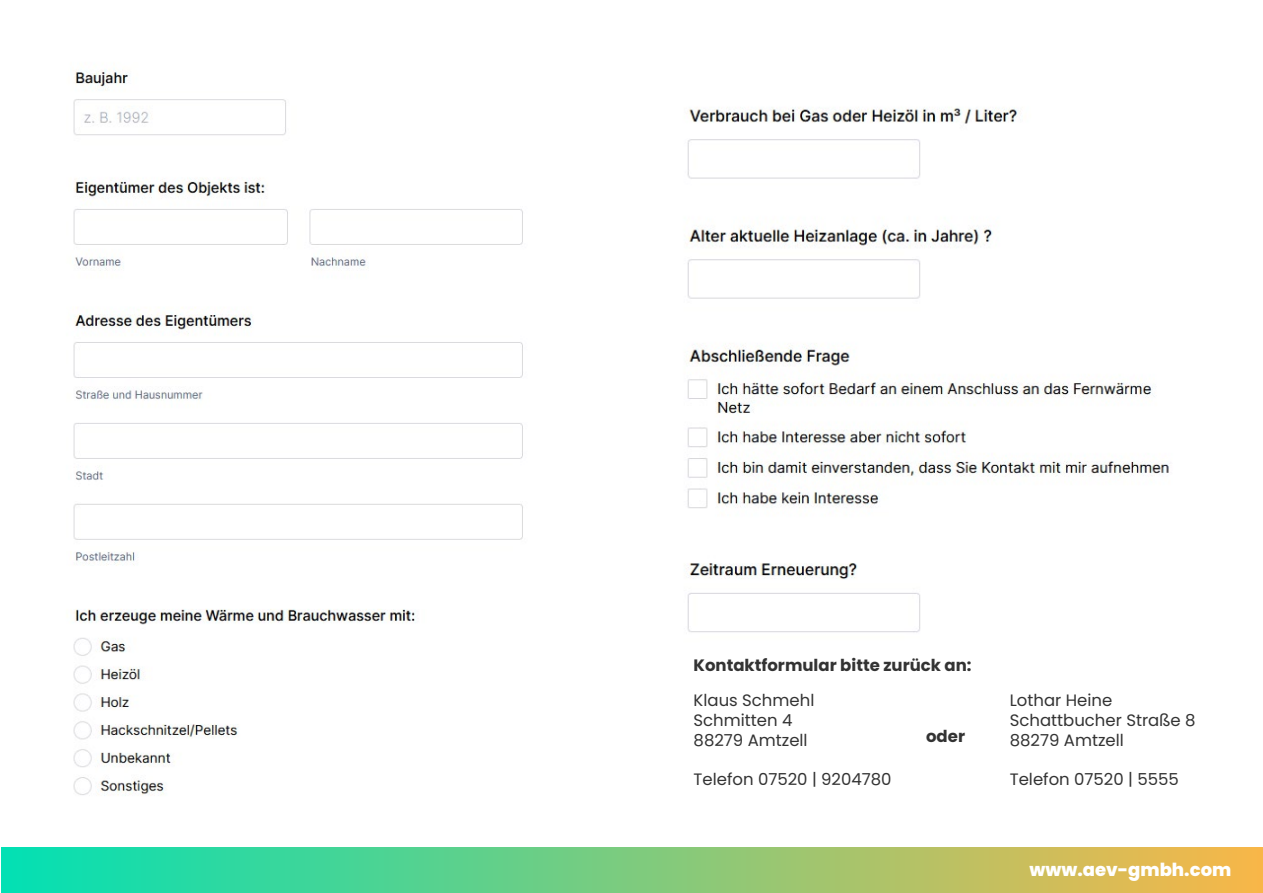
<style>
.page{position:relative;width:1263px;height:893px;background:#fff}
.page>*{position:absolute;margin:0;border:0;box-sizing:border-box;transform-origin:0 0}
.t1{font:800 18px "Poppins";color:#fff}
.t2{font:16.5px/19.8px "Poppins";color:#333}
.t3{font:700 16.5px "Poppins";color:#333}
</style>
<div class="page">
<img style="left:73px;top:69px;width:450px;height:727px">
<img style="left:687px;top:107px;width:482px;height:526px">
<div style="left:2px;top:847px;width:1261px;height:46px;background:linear-gradient(to right,#02e0b4,#f9b648)"></div>
<p class="t3" style="left:694px;top:656px;width:279px">Kontaktformular bitte zurück an:</p>
<p class="t2" style="left:694px;top:690px;width:122px">Klaus Schmehl<br>Schmitten 4<br>88279 Amtzell</p>
<p class="t2" style="left:694px;top:769px;width:200px">Telefon 07520 | 9204780</p>
<p class="t3" style="left:926px;top:727px;width:40px">oder</p>
<p class="t2" style="left:1010px;top:690px;width:187px">Lothar Heine<br>Schattbucher Straße 8<br>88279 Amtzell</p>
<p class="t2" style="left:1010px;top:769px;width:171px">Telefon 07520 | 5555</p>
<p class="t1" style="left:1030px;top:859px;width:203px">www.aev-gmbh.com</p>
</div>
